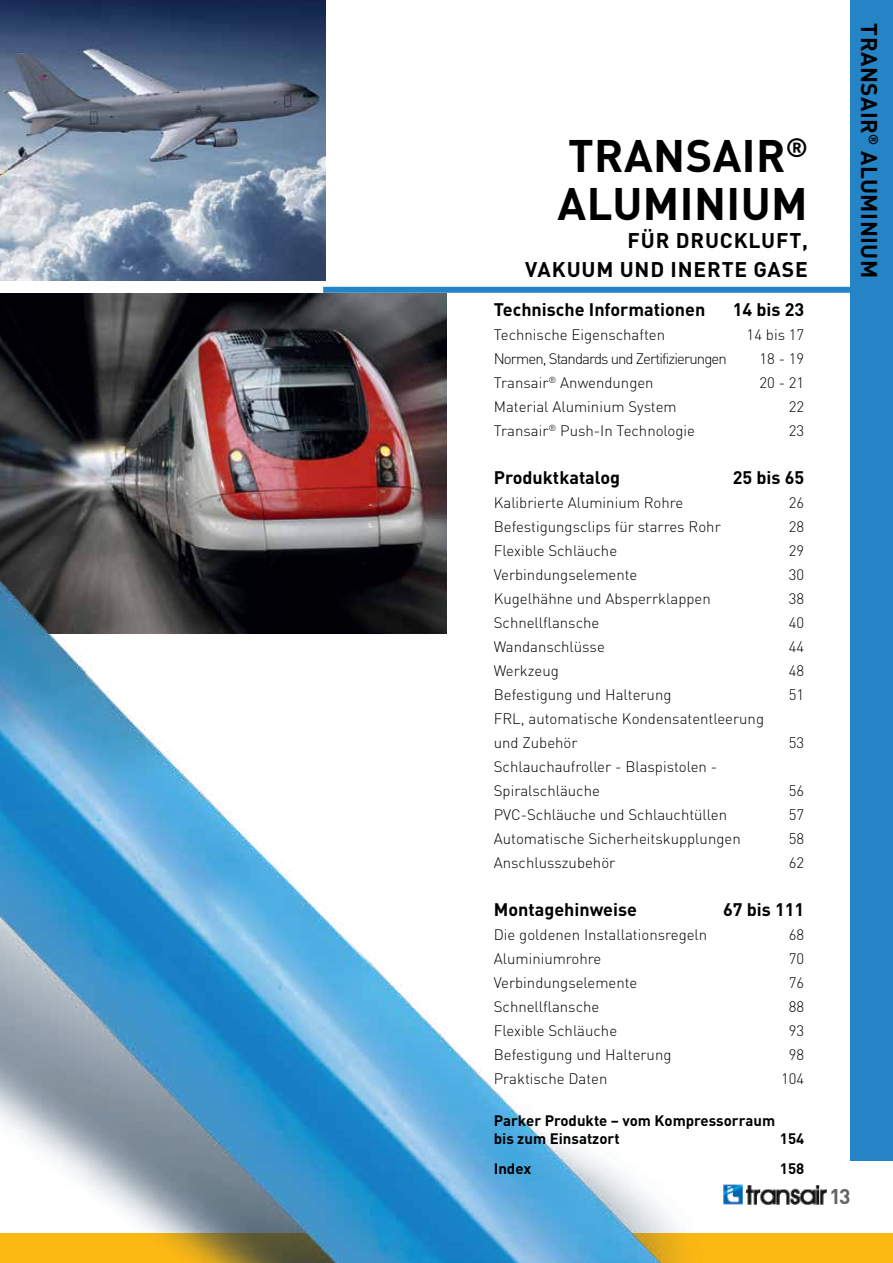
<style>
.page{position:relative;width:893px;height:1263px;background:#fff}
.page>*{position:absolute;margin:0;border:0;box-sizing:border-box;transform-origin:0 0}
.t1{font:700 45px "DINOT";letter-spacing:.01em;color:#000}
.t2{font:700 26.25px "DINOT";color:#000}
.t3{font:700 22.5px "DINOT";letter-spacing:.02em;color:#000}
.t4{font:700 21px "DINOT";color:#000}
.t5{font:700 21px "DINOT";color:#636466}
.t6{font:700 18px "DINOT";color:#000}
.t7{font:300 15px/24px "DINOT";color:#000}
.t8{font:700 15px/18px "DINOT";color:#000}
.t9{font:300 15px "DINOT";letter-spacing:-.06em;color:#000}
</style>
<div class="page">
<img style="left:0;top:0;width:893px;height:1263px">
<div style="left:323px;top:287px;width:527px;height:6px;background:#2484c6"></div>
<h1 class="t1" style="left:568px;top:125px;width:28px">transair</h1>
<h2 class="t2" style="left:786px;top:129px;width:24px">®</h2>
<h1 class="t1" style="left:557px;top:173px;width:252px">ALUMINIUM</h1>
<h3 class="t4" style="left:628px;top:226px;width:15px">für</h3>
<h3 class="t4" style="left:676px;top:226px;width:30px">Druckluft</h3>
<h3 class="t4" style="left:802px;top:226px;width:7px">,</h3>
<h3 class="t4" style="left:525px;top:255px;width:16px">vakuum</h3>
<h3 class="t4" style="left:620px;top:255px;width:15px">und</h3>
<h3 class="t4" style="left:671px;top:255px;width:14px">inerte</h3>
<h3 class="t4" style="left:754px;top:255px;width:14px">gase</h3>
<p class="t6" style="left:494px;top:297px;width:213px">Technische Informationen</p>
<p class="t6" style="left:733px;top:297px;width:73px">14 bis 23</p>
<p class="t7" style="left:494px;top:322px;width:173px">Technische Eigenschaften</p>
<p class="t7" style="left:747px;top:322px;width:59px">14 bis 17</p>
<p class="t9" style="left:494px;top:348px;width:235px">Normen, Standards und Zertifizierungen</p>
<p class="t7" style="left:759px;top:346px;width:46px">18 - 19</p>
<p class="t7" style="left:494px;top:370px;width:161px">Transair<sup>®</sup> Anwendungen</p>
<p class="t7" style="left:759px;top:370px;width:46px">20 - 21</p>
<p class="t7" style="left:494px;top:394px;width:184px">Material Aluminium System</p>
<p class="t7" style="left:789px;top:394px;width:17px">22</p>
<p class="t7" style="left:494px;top:418px;width:203px">Transair<sup>®</sup> Push-In Technologie</p>
<p class="t7" style="left:789px;top:418px;width:17px">23</p>
<p class="t6" style="left:494px;top:465px;width:128px">Produktkatalog</p>
<p class="t6" style="left:733px;top:465px;width:73px">25 bis 65</p>
<p class="t7" style="left:494px;top:490px;width:191px">Kalibrierte Aluminium Rohre</p>
<p class="t7" style="left:789px;top:490px;width:17px">26</p>
<p class="t7" style="left:494px;top:514px;width:228px">Befestigungsclips für starres Rohr</p>
<p class="t7" style="left:789px;top:514px;width:17px">28</p>
<p class="t7" style="left:494px;top:538px;width:125px">Flexible Schläuche</p>
<p class="t7" style="left:789px;top:538px;width:17px">29</p>
<p class="t7" style="left:494px;top:562px;width:145px">Verbindungselemente</p>
<p class="t7" style="left:789px;top:562px;width:17px">30</p>
<p class="t7" style="left:494px;top:586px;width:218px">Kugelhähne und Absperrklappen</p>
<p class="t7" style="left:789px;top:586px;width:17px">38</p>
<p class="t7" style="left:494px;top:610px;width:107px">Schnellflansche</p>
<p class="t7" style="left:789px;top:610px;width:17px">40</p>
<p class="t7" style="left:494px;top:634px;width:113px">Wandanschlüsse</p>
<p class="t7" style="left:789px;top:634px;width:17px">44</p>
<p class="t7" style="left:494px;top:658px;width:67px">Werkzeug</p>
<p class="t7" style="left:789px;top:658px;width:17px">48</p>
<p class="t7" style="left:494px;top:682px;width:179px">Befestigung und Halterung</p>
<p class="t7" style="left:789px;top:682px;width:17px">51</p>
<p class="t7" style="left:494px;top:706px;width:272px">FRL, automatische Kondensatentleerung und Zubehör</p>
<p class="t7" style="left:789px;top:730px;width:17px">53</p>
<p class="t7" style="left:494px;top:754px;width:225px">Schlauchaufroller - Blaspistolen -<br>Spiralschläuche</p>
<p class="t7" style="left:789px;top:778px;width:17px">56</p>
<p class="t7" style="left:494px;top:802px;width:235px">PVC-Schläuche und Schlauchtüllen</p>
<p class="t7" style="left:789px;top:802px;width:17px">57</p>
<p class="t7" style="left:494px;top:826px;width:248px">Automatische Sicherheitskupplungen</p>
<p class="t7" style="left:789px;top:826px;width:17px">58</p>
<p class="t7" style="left:494px;top:850px;width:123px">Anschlusszubehör</p>
<p class="t7" style="left:789px;top:850px;width:17px">62</p>
<p class="t6" style="left:494px;top:897px;width:145px">Montagehinweise</p>
<p class="t6" style="left:723px;top:897px;width:83px">67 bis 111</p>
<p class="t7" style="left:494px;top:922px;width:215px">Die goldenen Installationsregeln</p>
<p class="t7" style="left:789px;top:922px;width:17px">68</p>
<p class="t7" style="left:494px;top:946px;width:109px">Aluminiumrohre</p>
<p class="t7" style="left:789px;top:946px;width:17px">70</p>
<p class="t7" style="left:494px;top:970px;width:145px">Verbindungselemente</p>
<p class="t7" style="left:789px;top:970px;width:17px">76</p>
<p class="t7" style="left:494px;top:994px;width:107px">Schnellflansche</p>
<p class="t7" style="left:789px;top:994px;width:17px">88</p>
<p class="t7" style="left:494px;top:1018px;width:125px">Flexible Schläuche</p>
<p class="t7" style="left:789px;top:1018px;width:17px">93</p>
<p class="t7" style="left:494px;top:1042px;width:179px">Befestigung und Halterung</p>
<p class="t7" style="left:789px;top:1042px;width:17px">98</p>
<p class="t7" style="left:494px;top:1066px;width:115px">Praktische Daten</p>
<p class="t7" style="left:781px;top:1066px;width:25px">104</p>
<p class="t8" style="left:494px;top:1111px;width:283px">Parker Produkte – vom Kompressorraum bis zum Einsatzort</p>
<p class="t8" style="left:780px;top:1129px;width:26px">154</p>
<p class="t8" style="left:494px;top:1159px;width:39px">Index</p>
<p class="t8" style="left:780px;top:1159px;width:26px">158</p>
<h3 class="t3" style="left:885px;top:23px;width:256px;rotate:90deg">TRANSAIR<sup>®</sup> ALUMINIUM</h3>
<h3 class="t5" style="left:829px;top:1182px;width:23px">13</h3>
</div>
